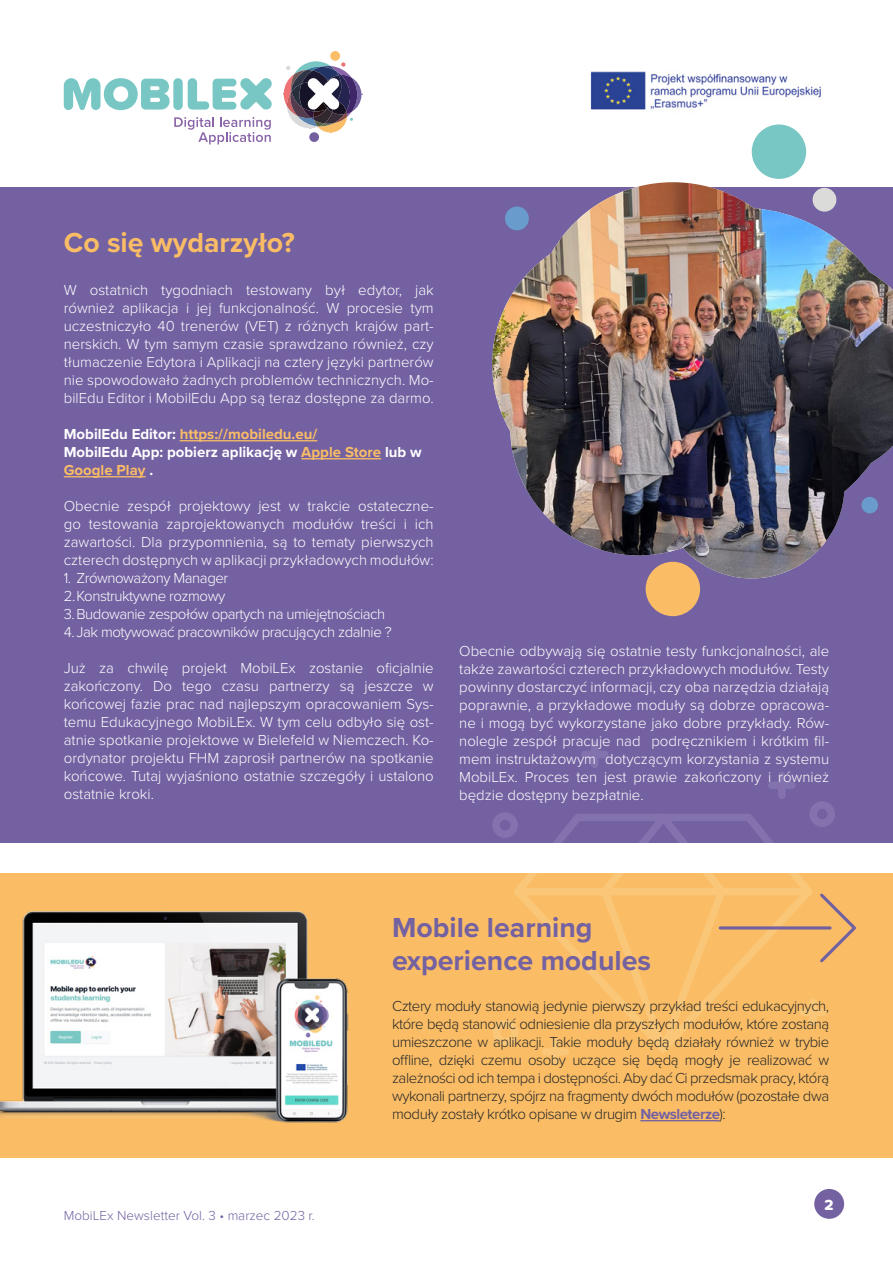
<style>
.page{position:relative;width:893px;height:1263px;background:#fff}
.page>*{position:absolute;margin:0;border:0;box-sizing:border-box;transform-origin:0 0}
.t1{font:700 28.5px/33px "Proxima Nova";color:#7361a1}
.t2{font:700 28.5px "Proxima Nova";color:#fabd66}
.t3{font:15.3px "Proxima Soft Extrabld";color:#fff}
.t4{font:300 15px/18px "Proxima Nova";color:#fff;text-align:justify}
.t5{font:300 15px/18px "Proxima Nova";letter-spacing:-.03em;color:#282827;text-align:justify}
.t6{font:300 15px/18px "Proxima Nova";letter-spacing:-.03em;color:#fff}
.t7{font:700 15px/18px "Proxima Nova";color:#fff}
.t8{font:300 13.5px "Proxima Nova";color:#7361a1}
.s1{color:#fabd66}
.s2{font-weight:700;color:#7361a1}
</style>
<div class="page">
<div style="left:330px;top:51px;width:10px;height:10px;background:#fabd68;border-radius:50%"></div>
<div style="left:309px;top:132px;width:10px;height:10px;background:#7460a1;border-radius:50%"></div>
<svg style="left:284px;top:61px;width:77px;height:71px"></svg>
<svg style="left:64px;top:78px;width:106px;height:32px"></svg>
<div style="left:173px;top:78px;width:10px;height:32px;background:#79c7c5;border-radius:5px"></div>
<svg style="left:188px;top:78px;width:84px;height:32px"></svg>
<svg style="left:174px;top:117px;width:97px;height:27px"></svg>
<div style="left:814px;top:1189px;width:30px;height:30px;background:#7361a1;border-radius:50%"></div>
<img style="left:590px;top:70px;width:231px;height:40px">
<div style="left:0;top:873px;width:893px;height:285px;background:#fabd66"></div>
<div style="left:0;top:187px;width:893px;height:656px;background:#7361a1"></div>
<svg style="left:492px;top:741px;width:343px;height:324px"></svg>
<hr style="left:180px;top:440px;width:137px;height:1px;background:#fabd66">
<hr style="left:301px;top:458px;width:80px;height:1px;background:#fabd66">
<hr style="left:64px;top:476px;width:81px;height:1px;background:#fabd66">
<img style="left:565px;top:182px;width:328px;height:396px">
<img style="left:492px;top:182px;width:172px;height:350px">
<svg style="left:752px;top:124px;width:55px;height:55px"></svg>
<svg style="left:861px;top:497px;width:17px;height:16px"></svg>
<svg style="left:646px;top:562px;width:54px;height:54px"></svg>
<svg style="left:813px;top:188px;width:23px;height:24px"></svg>
<hr style="left:640px;top:1120px;width:80px;height:1px;background:#7361a1">
<svg style="left:717px;top:891px;width:139px;height:74px"></svg>
<img style="left:0;top:911px;width:349px;height:212px">
<h1 class="t2" style="left:64px;top:221px;width:232px">Co się wydarzyło?</h1>
<p class="t4" style="left:64px;top:280px;width:371px">W ostatnich tygodniach testowany był edytor, jak również aplikacja i jej funkcjonalność. W procesie tym uczestniczyło 40 trenerów (VET) z różnych krajów part&shy;nerskich. W tym samym czasie sprawdzano również, czy tłumaczenie Edytora i Aplikacji na cztery języki partnerów nie spowodowało żadnych problemów technicznych. Mo&shy;bilEdu Editor i MobilEdu App są teraz dostępne za darmo.</p>
<p class="t7" style="left:64px;top:424px;width:359px">MobilEdu Editor: <span class="s1">https://mobiledu.eu/<br></span>MobilEdu App: pobierz aplikację w <span class="s1">Apple Store</span> lub w<br><span class="s1">Google Play</span> .</p>
<p class="t4" style="left:64px;top:496px;width:371px">Obecnie zespół projektowy jest w trakcie ostateczne&shy;go testowania zaprojektowanych modułów treści i ich zawartości. Dla przypomnienia, są to tematy pierwszych czterech dostępnych w aplikacji przykładowych modułów:</p>
<p class="t6" style="left:64px;top:568px;width:323px">1. Zrównoważony Manager<br>2.Konstruktywne rozmowy<br>3.Budowanie zespołów opartych na umiejętnościach</p>
<p class="t6" style="left:64px;top:622px;width:329px">4. Jak motywować pracowników pracujących zdalnie ?</p>
<p class="t4" style="left:64px;top:658px;width:371px">Już za chwilę projekt MobiLEx zostanie oficjalnie zakończony. Do tego czasu partnerzy są jeszcze w końcowej fazie prac nad najlepszym opracowaniem Sys&shy;temu Edukacyjnego MobiLEx. W tym celu odbyło się ost&shy;atnie spotkanie projektowe w Bielefeld w Niemczech. Ko&shy;ordynator projektu FHM zaprosił partnerów na spotkanie końcowe. Tutaj wyjaśniono ostatnie szczegóły i ustalono ostatnie kroki.</p>
<p class="t4" style="left:459px;top:641px;width:371px">Obecnie odbywają się ostatnie testy funkcjonalności, ale także zawartości czterech przykładowych modułów. Testy powinny dostarczyć informacji, czy oba narzędzia działają poprawnie, a przykładowe moduły są dobrze opracowa&shy;ne i mogą być wykorzystane jako dobre przykłady. Rów&shy;nolegle zespół pracuje nad podręcznikiem i krótkim fil&shy;mem instruktażowym dotyczącym korzystania z systemu MobiLEx. Proces ten jest prawie zakończony i również będzie dostępny bezpłatnie.</p>
<h1 class="t1" style="left:392px;top:910px;width:261px">Mobile learning experience modules</h1>
<p class="t8" style="left:64px;top:1206px;width:252px">MobiLEx Newsletter Vol. 3 • marzec 2023 r.</p>
<p class="t5" style="left:392px;top:996px;width:439px">Cztery moduły stanowią jedynie pierwszy przykład treści edukacyjnych, które będą stanowić odniesienie dla przyszłych modułów, które zostaną umieszczone w aplikacji. Takie moduły będą działały również w trybie offline, dzięki czemu osoby uczące się będą mogły je realizować w zależności od ich tempa i dostępności. Aby dać Ci przedsmak pracy, którą wykonali partnerzy, spójrz na fragmenty dwóch modułów (pozostałe dwa moduły zostały krótko opisane w drugim <span class="s2">Newsleterze</span>):</p>
<p class="t3" style="left:825px;top:1193px;width:11px">2</p>
</div>
